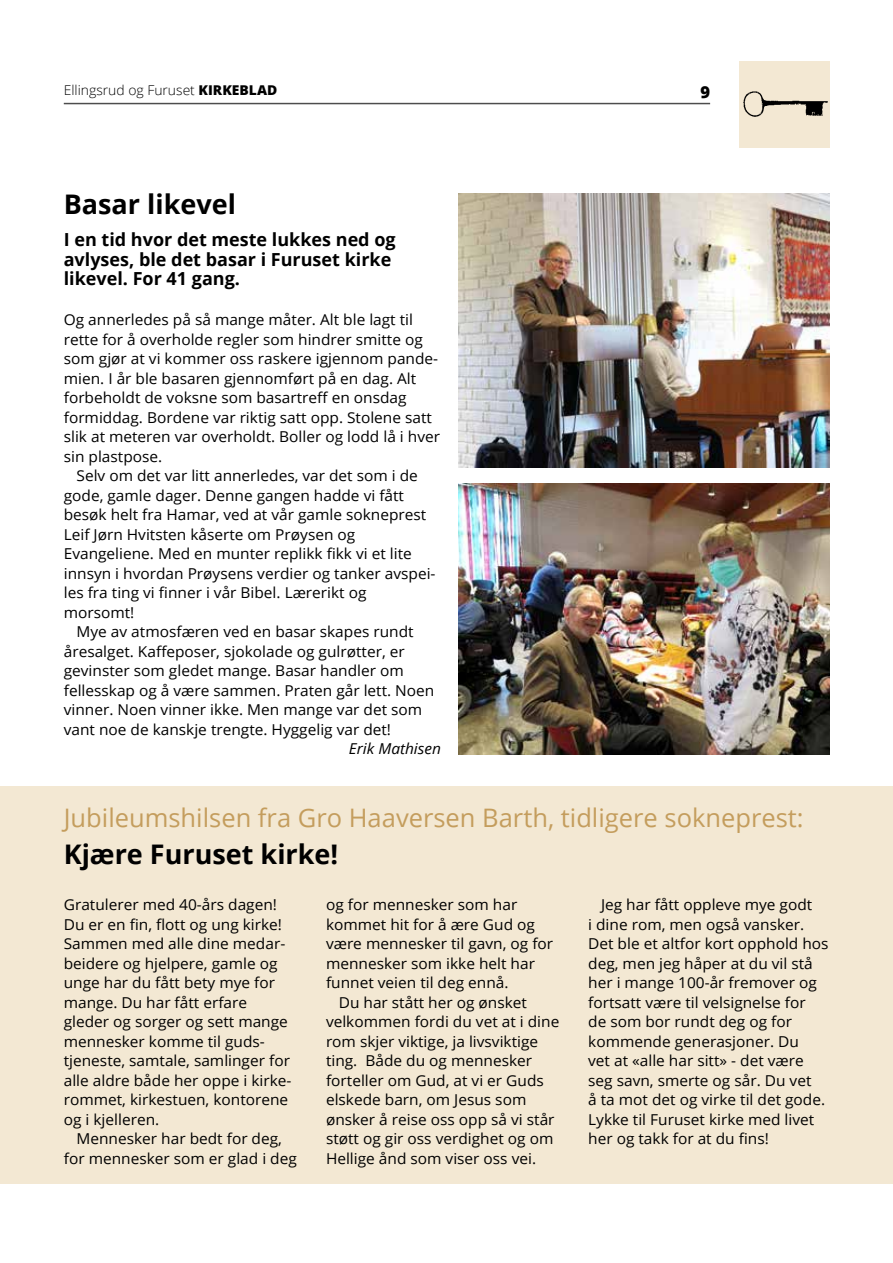
<style>
.page{position:relative;width:893px;height:1263px;background:#fff}
.page>*{position:absolute;margin:0;border:0;box-sizing:border-box;transform-origin:0 0}
.t1{font:700 27px "Open Sans";color:#000}
.t2{font:25.5px "Open Sans";color:#c49d5d}
.t3{font:700 18px/19.5px "Open Sans";color:#000}
.t4{font:800 16.5px "Open Sans";color:#000}
.t5{font:15px/19.5px "Open Sans";color:#000}
.t6{font:italic 15px "Open Sans";color:#000}
.t7{font:300 13.5px "Open Sans";color:#000}
.s1{font-weight:800}
</style>
<div class="page">
<hr style="left:64px;top:103px;width:646px;height:1px;background:#000">
<div style="left:739px;top:61px;width:91px;height:87px;background:#f3e8d3"></div>
<img style="left:743px;top:91px;width:85px;height:26px">
<div style="left:0;top:786px;width:893px;height:398px;background:#f3e8d3"></div>
<img style="left:458px;top:483px;width:371px;height:271px">
<img style="left:458px;top:193px;width:371px;height:274px">
<p class="t7" style="left:64px;top:81px;width:215px">Ellingsrud og Furuset <span class="s1">KIRKEBLAD</span></p>
<p class="t4" style="left:700px;top:79px;width:11px">9</p>
<h1 class="t1" style="left:64px;top:185px;width:174px">Basar likevel</h1>
<p class="t3" style="left:64px;top:229px;width:333px">I en tid hvor det meste lukkes ned og avlyses, ble det basar i Furuset kirke likevel. For 41 gang.</p>
<p class="t5" style="left:64px;top:310px;width:378px">Og annerledes på så mange måter. Alt ble lagt til rette for å overholde regler som hindrer smitte og som gjør at vi kommer oss raskere igjennom pande&shy;mien. I år ble basaren gjennomført på en dag. Alt forbeholdt de voksne som basartreff en onsdag formiddag. Bordene var riktig satt opp. Stolene satt slik at meteren var overholdt. Boller og lodd lå i hver sin plastpose.</p>
<p class="t5" style="left:64px;top:466px;width:373px;text-indent:13px">Selv om det var litt annerledes, var det som i de gode, gamle dager. Denne gangen hadde vi fått besøk helt fra Hamar, ved at vår gamle sokneprest Leif Jørn Hvitsten kåserte om Prøysen og Evangeliene. Med en munter replikk fikk vi et lite innsyn i hvordan Prøysens verdier og tanker avspei&shy;les fra ting vi finner i vår Bibel. Lærerikt og morsomt!</p>
<p class="t5" style="left:64px;top:622px;width:372px;text-indent:13px">Mye av atmosfæren ved en basar skapes rundt åresalget. Kaffeposer, sjokolade og gulrøtter, er gevinster som gledet mange. Basar handler om fellesskap og å være sammen. Praten går lett. Noen vinner. Noen vinner ikke. Men mange var det som vant noe de kanskje trengte. Hyggelig var det!</p>
<p class="t6" style="left:349px;top:739px;width:94px">Erik Mathisen</p>
<h2 class="t2" style="left:64px;top:801px;width:741px">Jubileumshilsen fra Gro Haaversen Barth, tidligere sokneprest:</h2>
<h1 class="t1" style="left:64px;top:835px;width:276px">Kjære Furuset kirke!</h1>
<p class="t5" style="left:64px;top:895px;width:229px">Gratulerer med 40-års dagen!<br>Du er en fin, flott og ung kirke!<br>Sammen med alle dine medar&shy;beidere og hjelpere, gamle og unge har du fått bety mye for mange. Du har fått erfare gleder og sorger og sett mange mennesker komme til guds&shy;tjeneste, samtale, samlinger for alle aldre både her oppe i kirke&shy;rommet, kirkestuen, kontorene og i kjelleren.</p>
<p class="t5" style="left:64px;top:1129px;width:235px;text-align:center">Mennesker har bedt for deg,<br>for mennesker som er glad i deg</p>
<p class="t5" style="left:326px;top:895px;width:193px">og for mennesker som har</p>
<p class="t5" style="left:326px;top:914px;width:210px">kommet hit for å ære Gud og</p>
<p class="t5" style="left:326px;top:934px;width:229px">være mennesker til gavn, og for</p>
<p class="t5" style="left:326px;top:953px;width:210px">mennesker som ikke helt har</p>
<p class="t5" style="left:326px;top:973px;width:184px">funnet veien til deg ennå.</p>
<p class="t5" style="left:339px;top:992px;width:190px">Du har stått her og ønsket</p>
<p class="t5" style="left:326px;top:1012px;width:235px">velkommen fordi du vet at i dine</p>
<p class="t5" style="left:326px;top:1031px;width:214px">rom skjer viktige, ja livsviktige</p>
<p class="t5" style="left:326px;top:1051px;width:208px">ting. Både du og mennesker</p>
<p class="t5" style="left:326px;top:1070px;width:219px">forteller om Gud, at vi er Guds</p>
<p class="t5" style="left:326px;top:1090px;width:202px">elskede barn, om Jesus som</p>
<p class="t5" style="left:326px;top:1109px;width:230px">ønsker å reise oss opp så vi står</p>
<p class="t5" style="left:326px;top:1129px;width:229px">støtt og gir oss verdighet og om</p>
<p class="t5" style="left:326px;top:1148px;width:212px">Hellige ånd som viser oss vei.</p>
<p class="t5" style="left:588px;top:895px;width:242px;text-indent:13px">Jeg har fått oppleve mye godt<br>i dine rom, men også vansker.<br>Det ble et altfor kort opphold hos deg, men jeg håper at du vil stå her i mange 100-år fremover og fortsatt være til velsignelse for<br>de som bor rundt deg og for kommende generasjoner. Du<br>vet at «alle har sitt» - det være seg savn, smerte og sår. Du vet<br>å ta mot det og virke til det gode.<br>Lykke til Furuset kirke med livet her og takk for at du fins!</p>
</div>
